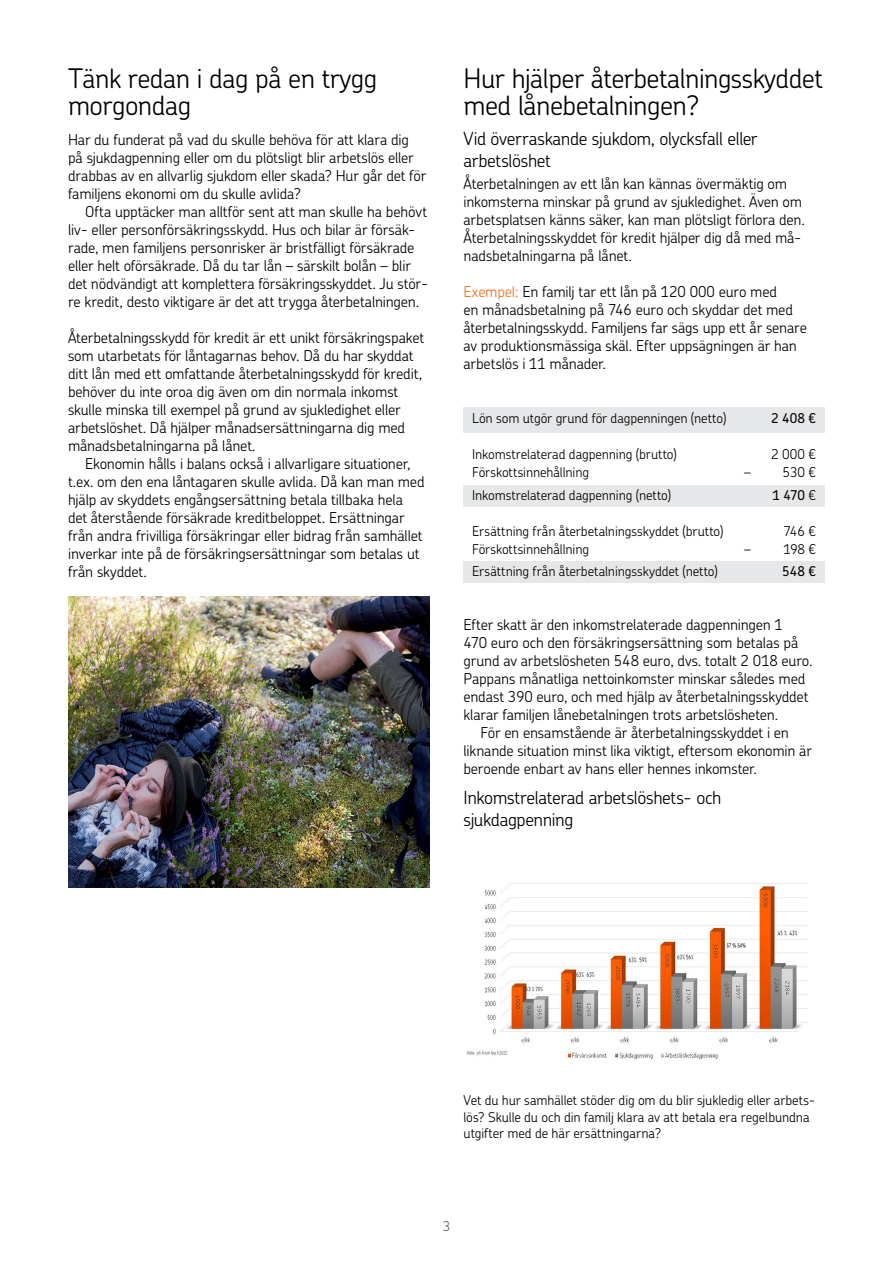
<style>
.page{position:relative;width:893px;height:1263px;background:#fff}
.page>*{position:absolute;margin:0;border:0;box-sizing:border-box;transform-origin:0 0}
.Sisäsivun_otsikko_Ch{font:300 27px/27px "OP Chevin Pro";letter-spacing:-.02em;color:#000}
.Väliotsikko_Chevin_1{font:300 18px/21.6px "OP Chevin Pro";letter-spacing:-.02em;color:#000}
.Leipäteksti{font:300 15px/18px "OP Chevin Pro";letter-spacing:-.01em;color:#000}
.Leipäteksti_sisennet{font:300 15px/18px "OP Chevin Pro";letter-spacing:-.01em;color:#000}
.Kuvateksti{font:300 13.5px/16.2px "OP Chevin Pro";letter-spacing:-.005em;color:#000}
.Kuvateksti-2{font:500 13.5px "OP Chevin Pro";letter-spacing:.005em;color:#000}
.t1{font:300 13.5px "OP Chevin Pro";color:#58595b}
.s1{color:#f36f21}
.s2{font-weight:300}
</style>
<div class="page">
<div style="left:463px;top:561px;width:362px;height:21px;background:#e6e7e8"></div>
<div style="left:463px;top:486px;width:362px;height:21px;background:#e6e7e8"></div>
<div style="left:463px;top:407px;width:362px;height:26px;background:#e6e7e8"></div>
<img style="left:68px;top:597px;width:361px;height:291px">
<img style="left:467px;top:883px;width:341px;height:177px">
<h2 class="Sisäsivun_otsikko_Ch" style="left:68px;top:64px;width:311px">Tänk redan i dag på en trygg morgondag</h2>
<p class="Leipäteksti" style="left:68px;top:130px;width:360px">Har du funderat på vad du skulle behöva för att klara dig på sjukdagpenning eller om du plötsligt blir arbetslös eller drabbas av en allvarlig sjukdom eller skada? Hur går det för familjens ekonomi om du skulle avlida?</p>
<p class="Leipäteksti_sisennet" style="left:68px;top:202px;width:362px;text-indent:17px">Ofta upptäcker man alltför sent att man skulle ha behövt liv- eller personförsäkringsskydd. Hus och bilar är försäk&shy;rade, men familjens personrisker är bristfälligt försäkrade eller helt oförsäkrade. Då du tar lån – särskilt bolån – blir det nödvändigt att komplettera försäkringsskyddet. Ju stör&shy;re kredit, desto viktigare är det att trygga återbetalningen.</p>
<p class="Leipäteksti" style="left:68px;top:328px;width:358px">Återbetalningsskydd för kredit är ett unikt försäkringspaket som utarbetats för låntagarnas behov. Då du har skyddat ditt lån med ett omfattande återbetalningsskydd för kredit, behöver du inte oroa dig även om din normala inkomst skulle minska till exempel på grund av sjukledighet eller arbetslöshet. Då hjälper månadsersättningarna dig med månadsbetalningarna på lånet.</p>
<p class="Leipäteksti_sisennet" style="left:68px;top:454px;width:358px;text-indent:17px">Ekonomin hålls i balans också i allvarligare situationer, t.ex. om den ena låntagaren skulle avlida. Då kan man med hjälp av skyddets engångsersättning betala tillbaka hela det återstående försäkrade kreditbeloppet. Ersättningar från andra frivilliga försäkringar eller bidrag från samhället inverkar inte på de försäkringsersättningar som betalas ut från skyddet.</p>
<h2 class="Sisäsivun_otsikko_Ch" style="left:463px;top:64px;width:361px">Hur hjälper återbetalningsskyddet med lånebetalningen?</h2>
<h3 class="Väliotsikko_Chevin_1" style="left:463px;top:127px;width:296px">Vid överraskande sjukdom, olycksfall eller arbetslöshet</h3>
<p class="Leipäteksti" style="left:463px;top:174px;width:343px">Återbetalningen av ett lån kan kännas övermäktig om inkomsterna minskar på grund av sjukledighet. Även om arbetsplatsen känns säker, kan man plötsligt förlora den.<br>Återbetalningsskyddet för kredit hjälper dig då med må&shy;nadsbetalningarna på lånet.</p>
<p class="Leipäteksti" style="left:463px;top:282px;width:345px"><span class="s1">Exempel:</span> En familj tar ett lån på 120 000 euro med<br>en månadsbetalning på 746 euro och skyddar det med återbetalningsskydd. Familjens far sägs upp ett år senare av produktionsmässiga skäl. Efter uppsägningen är han arbetslös i 11 månader.</p>
<p class="Kuvateksti" style="left:472px;top:410px;width:256px">Lön som utgör grund för dagpenningen (netto)</p>
<p class="Kuvateksti-2" style="left:771px;top:409px;width:47px">2 408 €</p>
<p class="Kuvateksti" style="left:472px;top:446px;width:206px">Inkomstrelaterad dagpenning (brutto)</p>
<p class="Kuvateksti" style="left:771px;top:446px;width:46px">2 000 €</p>
<p class="Kuvateksti" style="left:472px;top:464px;width:119px">Förskottsinnehållning</p>
<p class="Kuvateksti" style="left:744px;top:464px;width:74px">– 530 €</p>
<p class="Kuvateksti" style="left:472px;top:486px;width:201px">Inkomstrelaterad dagpenning (netto)</p>
<p class="Kuvateksti-2" style="left:772px;top:486px;width:45px">1 470 <span class="s2">€</span></p>
<p class="Kuvateksti" style="left:472px;top:522px;width:253px">Ersättning från återbetalningsskyddet (brutto)</p>
<p class="Kuvateksti" style="left:784px;top:522px;width:34px">746 €</p>
<p class="Kuvateksti" style="left:472px;top:540px;width:119px">Förskottsinnehållning</p>
<p class="Kuvateksti" style="left:744px;top:540px;width:8px">–</p>
<p class="Kuvateksti" style="left:783px;top:540px;width:34px">198 €</p>
<p class="Kuvateksti" style="left:472px;top:562px;width:247px">Ersättning från återbetalningsskyddet (netto)</p>
<p class="Kuvateksti-2" style="left:782px;top:562px;width:35px">548 €</p>
<p class="Leipäteksti" style="left:463px;top:615px;width:351px">Efter skatt är den inkomstrelaterade dagpenningen 1<br>470 euro och den försäkringsersättning som betalas på grund av arbetslösheten 548 euro, dvs. totalt 2 018 euro.<br>Pappans månatliga nettoinkomster minskar således med endast 390 euro, och med hjälp av återbetalningsskyddet klarar familjen lånebetalningen trots arbetslösheten.</p>
<p class="Leipäteksti_sisennet" style="left:463px;top:723px;width:350px;text-indent:17px">För en ensamstående är återbetalningsskyddet i en liknande situation minst lika viktigt, eftersom ekonomin är beroende enbart av hans eller hennes inkomster.</p>
<h3 class="Väliotsikko_Chevin_1" style="left:463px;top:786px;width:260px">Inkomstrelaterad arbetslöshets- och sjukdagpenning</h3>
<p class="Kuvateksti" style="left:463px;top:1092px;width:353px">Vet du hur samhället stöder dig om du blir sjukledig eller arbets&shy;lös? Skulle du och din familj klara av att betala era regelbundna utgifter med de här ersättningarna?</p>
<p class="t1" style="left:443px;top:1216px;width:9px">3</p>
</div>
